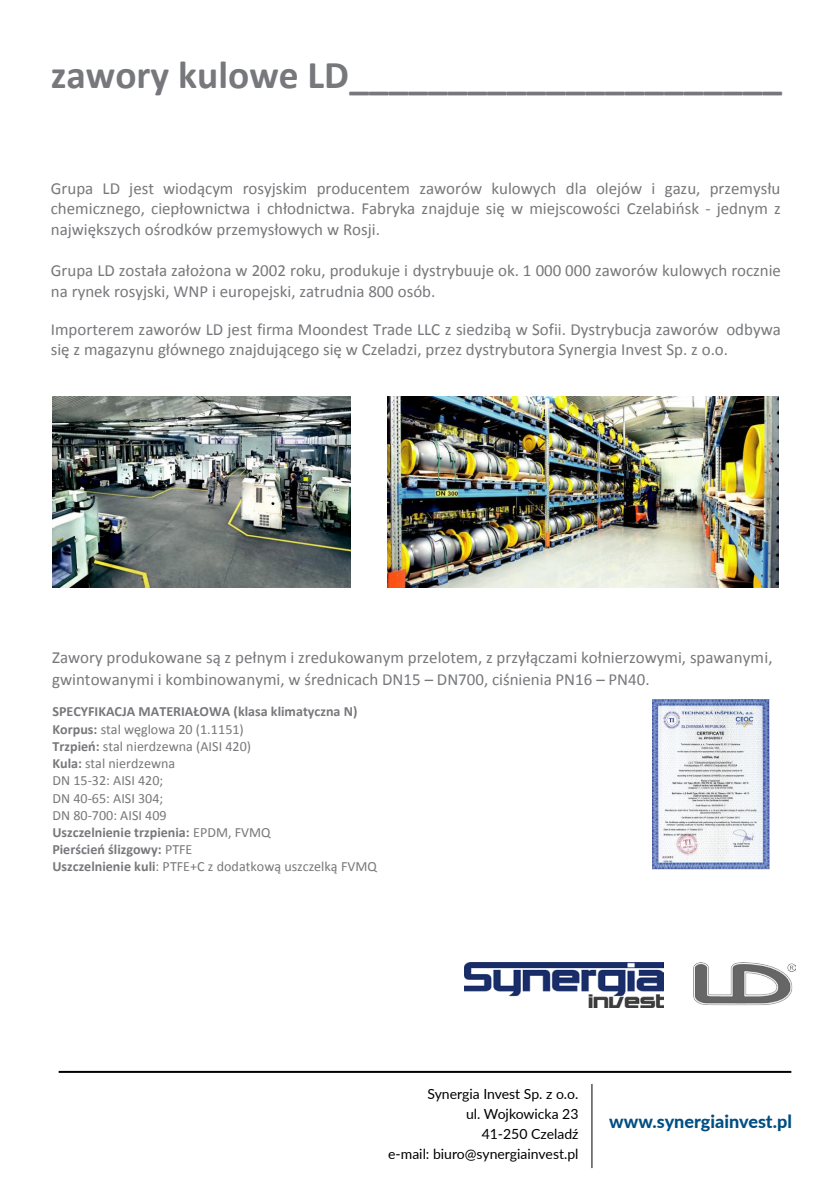
<style>
.page{position:relative;width:840px;height:1191px;background:#fff}
.page>*{position:absolute;margin:0;border:0;box-sizing:border-box;transform-origin:0 0}
.t1{font:700 39.4px "Calibri";color:#77787b}
.t2{font:800 18px "Lato";color:#004e82}
.t3{font:17px/20.6px "Calibri";color:#77787b}
.t4{font:14px/17.2px "Calibri";color:#77787b}
.t5{font:14px/20px "Lato";color:#000;text-align:right}
.s1{font-weight:700}
</style>
<div class="page">
<img style="left:52px;top:396px;width:298px;height:192px">
<img style="left:387px;top:396px;width:391px;height:192px">
<img style="left:652px;top:699px;width:117px;height:170px">
<hr style="left:59px;top:1070px;width:731px;height:2px;background:#000">
<hr style="left:591px;top:1084px;width:1px;height:84px;background:#000">
<img style="left:464px;top:962px;width:199px;height:45px">
<img style="left:693px;top:962px;width:101px;height:44px">
<h1 class="t1" style="left:51px;top:50px;width:732px">zawory kulowe LD______________________</h1>
<p class="t3" style="left:51px;top:178px;width:731px;text-align:justify">Grupa LD jest wiodącym rosyjskim producentem zaworów kulowych dla olejów i gazu, przemysłu chemicznego, ciepłownictwa i chłodnictwa. Fabryka znajduje się w miejscowości Czelabińsk - jednym z największych ośrodków przemysłowych w Rosji.</p>
<p class="t3" style="left:51px;top:260px;width:731px">Grupa LD została założona w 2002 roku, produkuje i dystrybuuje ok. 1 000 000 zaworów kulowych rocznie na rynek rosyjski, WNP i europejski, zatrudnia 800 osób.</p>
<p class="t3" style="left:51px;top:319px;width:731px">Importerem zaworów LD jest firma Moondest Trade LLC z siedzibą w Sofii. Dystrybucja zaworów odbywa się z magazynu głównego znajdującego się w Czeladzi, przez dystrybutora Synergia Invest Sp. z o.o.</p>
<p class="t3" style="left:52px;top:646px;width:721px;line-height:22px">Zawory produkowane są z pełnym i zredukowanym przelotem, z przyłączami kołnierzowymi, spawanymi, gwintowanymi i kombinowanymi, w średnicach DN15 – DN700, ciśnienia PN16 – PN40.</p>
<p class="t4" style="left:52px;top:703px;width:326px"><span class="s1">SPECYFIKACJA MATERIAŁOWA (klasa klimatyczna N)<br>Korpus:</span> stal węglowa 20 (1.1151)<br><span class="s1">Trzpień:</span> stal nierdzewna (AISI 420)<br><span class="s1">Kula:</span> stal nierdzewna<br>DN 15-32: AISI 420;<br>DN 40-65: AISI 304;<br>DN 80-700: AISI 409<br><span class="s1">Uszczelnienie trzpienia:</span> EPDM, FVMQ<br><span class="s1">Pierścień ślizgowy:</span> PTFE<br><span class="s1">Uszczelnienie kuli</span>: PTFE+C z dodatkową uszczelką FVMQ</p>
<p class="t5" style="left:388px;top:1083px;width:192px">Synergia Invest Sp. z o.o.<br>ul. Wojkowicka 23<br>41-250 Czeladź<br>e-mail: biuro@synergiainvest.pl</p>
<p class="t2" style="left:609px;top:1108px;width:184px">www.synergiainvest.pl</p>
</div>
